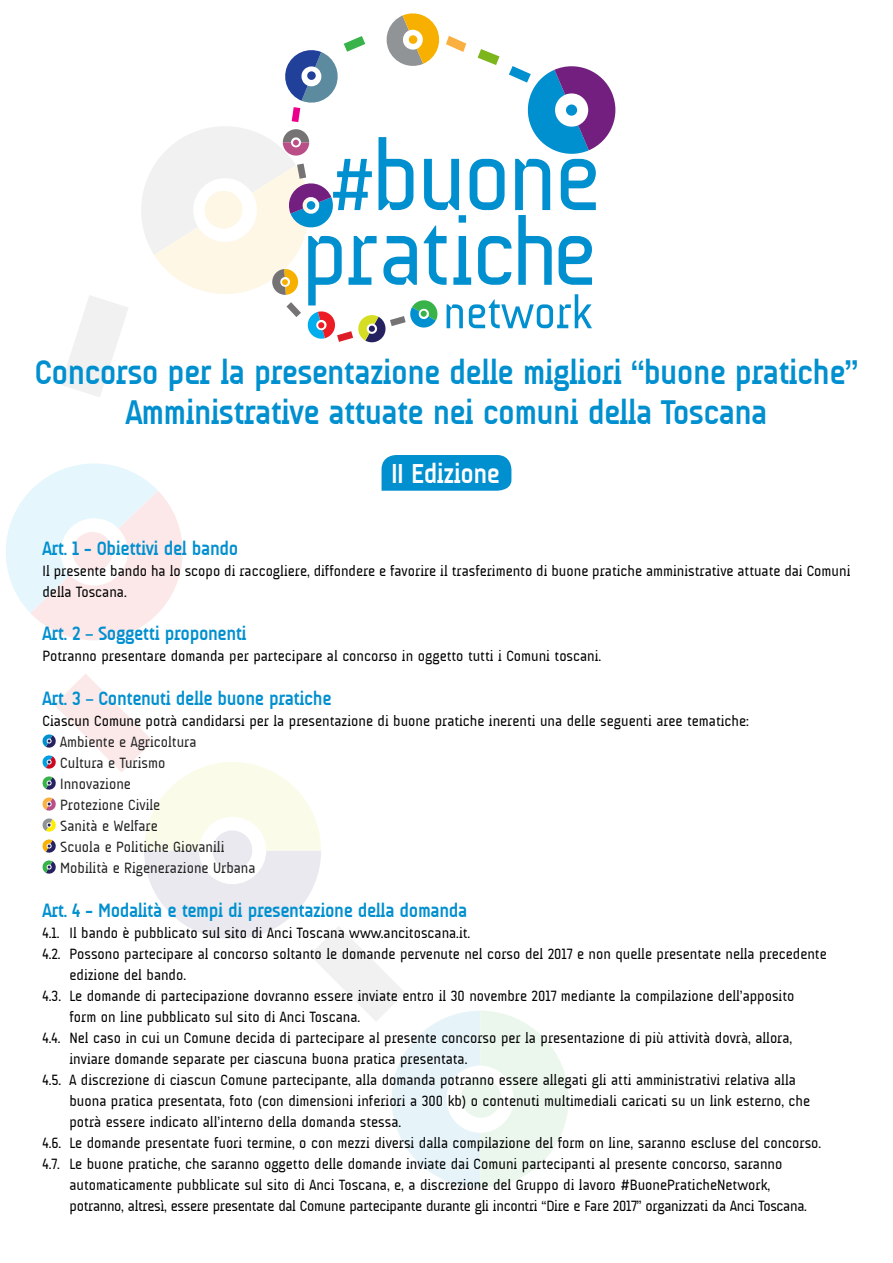
<style>
.page{position:relative;width:893px;height:1263px;background:#fff}
.page>*{position:absolute;margin:0;border:0;box-sizing:border-box;transform-origin:0 0}
.t1{font:700 34.5px/39.6px "A Udimat";letter-spacing:-.02em;color:#008fcf;text-align:center}
.t2{font:700 27.6px "A Udimat";letter-spacing:-.02em;color:#fff}
.t3{font:700 19.5px "A Udimat";letter-spacing:-.02em;color:#008fcf}
.t4{font:15px/21px "A Udimat";color:#000}
.t5{font:15px/21px "A Udimat";color:#222}
.t6{font:15px "A Udimat";letter-spacing:-.02em;color:#000}
</style>
<div class="page">
<svg style="left:6px;top:463px;width:177px;height:177px"></svg>
<svg style="left:61px;top:13px;width:555px;height:384px"></svg>
<div style="left:382px;top:455px;width:129px;height:36px;background:#008fcf"></div>
<svg style="left:42px;top:674px;width:527px;height:514px"></svg>
<h1 class="t1" style="left:35px;top:353px;width:825px">Concorso per la presentazione delle migliori “buone pratiche”<br>Amministrative attuate nei comuni della Toscana</h1>
<h2 class="t2" style="left:391px;top:458px;width:110px">II Edizione</h2>
<h3 class="t3" style="left:43px;top:537px;width:197px">Art. 1 - Obiettivi del bando</h3>
<p class="t4" style="left:43px;top:560px;width:809px">Il presente bando ha lo scopo di raccogliere, diffondere e favorire il trasferimento di buone pratiche amministrative attuate dai Comuni della Toscana.</p>
<h3 class="t3" style="left:43px;top:623px;width:206px">Art. 2 – Soggetti proponenti</h3>
<p class="t4" style="left:43px;top:646px;width:560px">Potranno presentare domanda per partecipare al concorso in oggetto tutti i Comuni toscani.</p>
<h3 class="t3" style="left:43px;top:687px;width:291px">Art. 3 – Contenuti delle buone pratiche</h3>
<p class="t4" style="left:43px;top:710px;width:708px">Ciascun Comune potrà candidarsi per la presentazione di buone pratiche inerenti una delle seguenti aree tematiche:</p>
<p class="t5" style="left:60px;top:731px;width:197px">Ambiente e Agricoltura<br>Cultura e Turismo<br>Innovazione<br>Protezione Civile<br>Sanità e Welfare<br>Scuola e Politiche Giovanili<br>Mobilità e Rigenerazione Urbana</p>
<h3 class="t3" style="left:43px;top:899px;width:426px">Art. 4 - Modalità e tempi di presentazione della domanda</h3>
<p class="t4" style="left:43px;top:922px;width:429px">4.1. Il bando è pubblicato sul sito di Anci Toscana www.ancitoscana.it.</p>
<p class="t4" style="left:43px;top:943px;width:786px">4.2. Possono partecipare al concorso soltanto le domande pervenute nel corso del 2017 e non quelle presentate nella precedente</p>
<p class="t4" style="left:70px;top:964px;width:118px">edizione del bando.</p>
<p class="t4" style="left:43px;top:985px;width:753px">4.3. Le domande di partecipazione dovranno essere inviate entro il 30 novembre 2017 mediante la compilazione dell’apposito</p>
<p class="t4" style="left:70px;top:1006px;width:292px">form on line pubblicato sul sito di Anci Toscana.</p>
<p class="t4" style="left:43px;top:1027px;width:751px">4.4. Nel caso in cui un Comune decida di partecipare al presente concorso per la presentazione di più attività dovrà, allora,</p>
<p class="t4" style="left:70px;top:1048px;width:399px">inviare domande separate per ciascuna buona pratica presentata.</p>
<p class="t4" style="left:43px;top:1069px;width:755px">4.5. A discrezione di ciascun Comune partecipante, alla domanda potranno essere allegati gli atti amministrativi relativa alla</p>
<p class="t4" style="left:70px;top:1090px;width:742px">buona pratica presentata, foto (con dimensioni inferiori a 300 kb) o contenuti multimediali caricati su un link esterno, che</p>
<p class="t4" style="left:70px;top:1111px;width:333px">potrà essere indicato all’interno della domanda stessa.</p>
<p class="t4" style="left:43px;top:1132px;width:780px">4.6. Le domande presentate fuori termine, o con mezzi diversi dalla compilazione del form on line, saranno escluse del concorso.</p>
<p class="t4" style="left:43px;top:1153px;width:741px">4.7. Le buone pratiche, che saranno oggetto delle domande inviate dai Comuni partecipanti al presente concorso, saranno</p>
<p class="t4" style="left:70px;top:1174px;width:702px">automaticamente pubblicate sul sito di Anci Toscana, e, a discrezione del Gruppo di lavoro #BuonePraticheNetwork,</p>
<p class="t6" style="left:70px;top:1197px;width:739px">potranno, altresì, essere presentate dal Comune partecipante durante gli incontri “Dire e Fare 2017” organizzati da Anci Toscana.</p>
</div>
